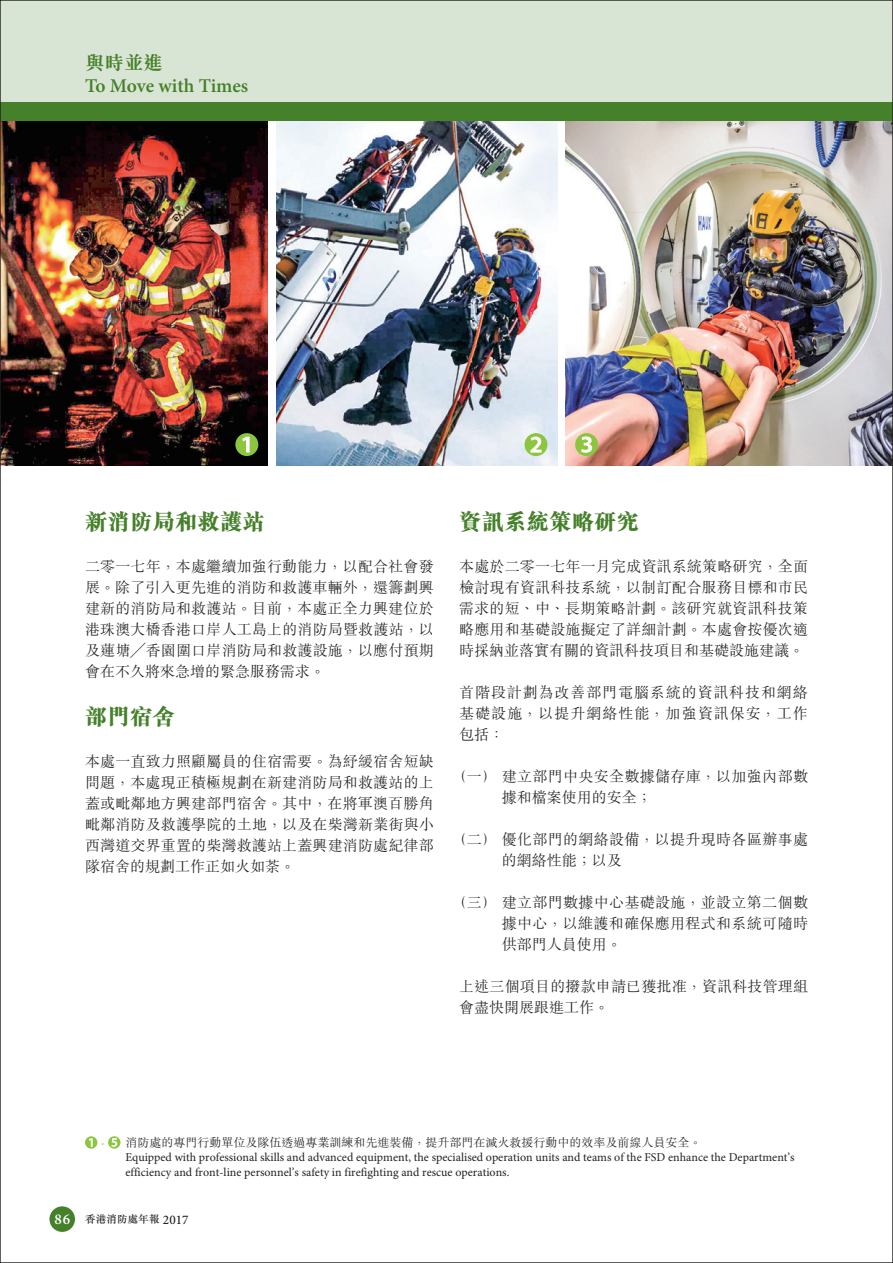
<style>
.page{position:relative;width:893px;height:1263px;background:#fff}
.page>*{position:absolute;margin:0;border:0;box-sizing:border-box;transform-origin:0 0}
.Chi_Sub-Heading_01{font:800 22.5px "M Sung HK";color:#45802a}
.Chi_Heading{font:600 19.5px "Minion Pro";letter-spacing:-.005em;color:#45802a}
.Chi_Heading-2{font:700 19.5px "M Sung HK";color:#45802a}
.Chi_Body_Text{font:300 15px/21px "M Sung HK";letter-spacing:.01em;color:#231f20;text-align:justify}
.t1{font:600 15px "Minion Pro";color:#fff}
.Caption___Notes{font:12px/14.9px "Minion Pro";color:#231f20}
.Caption___Notes-2{font:300 12px "M Sung HK";color:#231f20}
.t2{font:500 10.5px "M Sung HK";letter-spacing:.02em;color:#231f20}
.s1{font-family:"Minion Pro";font-weight:400;font-size:13.2px;color:#8bc63e}
.s2{font-family:"Minion Pro";font-size:13.2px}
</style>
<div class="page">
<img style="left:276px;top:121px;width:281px;height:345px">
<img style="left:566px;top:121px;width:325px;height:345px">
<img style="left:2px;top:121px;width:266px;height:345px">
<div style="left:0;top:0;width:893px;height:121px;background:#45802a"></div>
<div style="left:0;top:0;width:893px;height:102px;background:#d9e5d4"></div>
<div style="left:49px;top:1206px;width:26px;height:26px;background:#45802a;border-radius:50%"></div>
<div style="left:575px;top:433px;width:23px;height:23px;background:#8bc63e;border-radius:50%"></div>
<svg style="left:581px;top:436px;width:11px;height:17px"></svg>
<div style="left:235px;top:433px;width:23px;height:23px;background:#8bc63e;border-radius:50%"></div>
<svg style="left:242px;top:437px;width:8px;height:15px"></svg>
<div style="left:525px;top:433px;width:22px;height:23px;background:#8bc63e;border-radius:50%"></div>
<svg style="left:530px;top:437px;width:12px;height:16px"></svg>
<div style="left:85px;top:1136px;width:12px;height:13px;background:#8bc63e;border-radius:50%"></div>
<svg style="left:89px;top:1138px;width:4px;height:9px"></svg>
<svg style="left:108px;top:1136px;width:12px;height:13px"></svg>
<svg style="left:111px;top:1138px;width:6px;height:9px"></svg>
<p class="Chi_Heading-2" style="left:85px;top:53px;width:79px">與時並進</p>
<p class="Chi_Heading" style="left:85px;top:74px;width:165px">To Move with Times</p>
<p class="Chi_Sub-Heading_01" style="left:85px;top:511px;width:181px">新消防局和救護站</p>
<p class="Chi_Body_Text" style="left:85px;top:555px;width:350px">二零一七年，本處繼續加強行動能力，以配合社會發展。除了引入更先進的消防和救護車輛外，還籌劃興建新的消防局和救護站。目前，本處正全力興建位於港珠澳大橋香港口岸人工島上的消防局暨救護站，以及蓮塘╱香園圍口岸消防局和救護設施，以應付預期會在不久將來急增的緊急服務需求。</p>
<p class="Chi_Sub-Heading_01" style="left:85px;top:706px;width:91px">部門宿舍</p>
<p class="Chi_Body_Text" style="left:85px;top:750px;width:350px">本處一直致力照顧屬員的住宿需要。為紓緩宿舍短缺問題，本處現正積極規劃在新建消防局和救護站的上蓋或毗鄰地方興建部門宿舍。其中，在將軍澳百勝角毗鄰消防及救護學院的土地，以及在柴灣新業街與小西灣道交界重置的柴灣救護站上蓋興建消防處紀律部隊宿舍的規劃工作正如火如荼。</p>
<p class="Chi_Sub-Heading_01" style="left:459px;top:511px;width:181px">資訊系統策略研究</p>
<p class="Chi_Body_Text" style="left:459px;top:555px;width:350px">本處於二零一七年一月完成資訊系統策略研究，全面檢討現有資訊科技系統，以制訂配合服務目標和市民需求的短、中、長期策略計劃。該研究就資訊科技策略應用和基礎設施擬定了詳細計劃。本處會按優次適時採納並落實有關的資訊科技項目和基礎設施建議。</p>
<p class="Chi_Body_Text" style="left:459px;top:681px;width:350px">首階段計劃為改善部門電腦系統的資訊科技和網絡基礎設施，以提升網絡性能，加強資訊保安，工作包括：</p>
<p class="Chi_Body_Text" style="left:502px;top:765px;width:308px;text-indent:-50px">（一）建立部門中央安全數據儲存庫，以加強內部數據和檔案使用的安全；</p>
<p class="Chi_Body_Text" style="left:502px;top:828px;width:308px;text-indent:-50px">（二）優化部門的網絡設備，以提升現時各區辦事處的網絡性能；以及</p>
<p class="Chi_Body_Text" style="left:502px;top:891px;width:308px;text-indent:-50px">（三）建立部門數據中心基礎設施，並設立第二個數據中心，以維護和確保應用程式和系統可隨時供部門人員使用。</p>
<p class="Chi_Body_Text" style="left:459px;top:975px;width:350px">上述三個項目的撥款申請已獲批准，資訊科技管理組會盡快開展跟進工作。</p>
<p class="Caption___Notes-2" style="left:100px;top:1134px;width:603px"><span class="s1">-</span> 消防處的專門行動單位及隊伍透過專業訓練和先進裝備，提升部門在滅火救援行動中的效率及前線人員安全。</p>
<p class="Caption___Notes" style="left:125px;top:1150px;width:671px">Equipped with professional skills and advanced equipment, the specialised operation units and teams of the FSD enhance the Department’s efficiency and front-line personnel’s safety in firefighting and rescue operations.</p>
<p class="t1" style="left:55px;top:1210px;width:17px">86</p>
<p class="t2" style="left:85px;top:1212px;width:105px">香港消防處年報 <span class="s2">2017</span></p>
</div>
